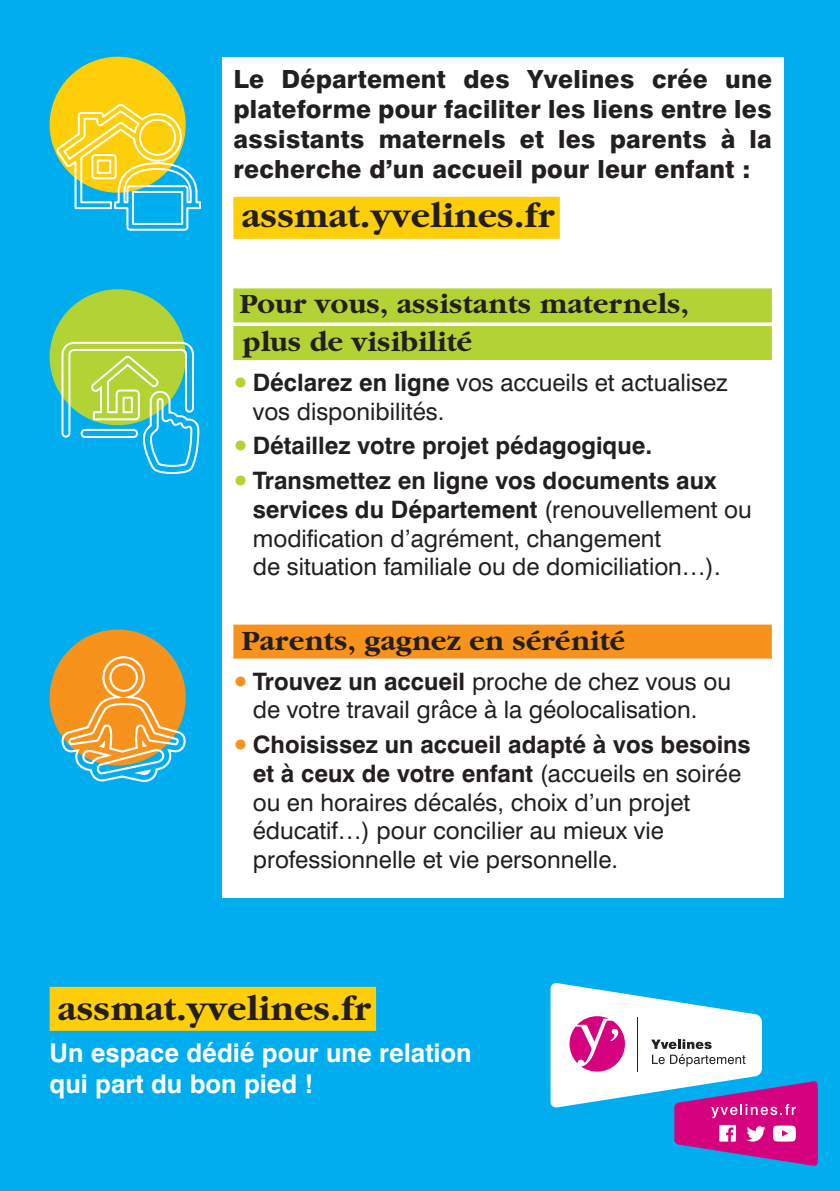
<style>
.page{position:relative;width:840px;height:1191px;background:#fff}
.page>*{position:absolute;margin:0;border:0;box-sizing:border-box;transform-origin:0 0}
.t1{font:700 36px "Garamond";letter-spacing:.01em;color:#231f20}
.t2{font:700 29px "Garamond";letter-spacing:.01em;color:#231f20}
.t3{font:700 25.8px "Swiss 721 BT";color:#fff}
.t4{font:800 25px/30px "Swiss 721 BT";letter-spacing:.01em;color:#231f20;text-align:justify}
.t5{font:24px/28.8px "Swiss 721 BT";color:#231f20}
.t6{font:700 24px "Swiss 721 BT";color:#231f20}
.s1{font-weight:700}
</style>
<div class="page">
<div style="left:0;top:0;width:839px;height:1191px;background:#00aeef"></div>
<div style="left:50px;top:986px;width:326px;height:44px;background:#fece08"></div>
<svg style="left:550px;top:983px;width:267px;height:183px"></svg>
<div style="left:50px;top:289px;width:136px;height:136px;background:#b3d234;border-radius:50%"></div>
<div style="left:50px;top:57px;width:136px;height:136px;background:#fece08;border-radius:50%"></div>
<div style="left:50px;top:629px;width:136px;height:136px;background:#f7931d;border-radius:50%"></div>
<svg style="left:55px;top:103px;width:146px;height:128px"></svg>
<div style="left:222px;top:57px;width:560px;height:840px;background:#fff"></div>
<div style="left:233px;top:197px;width:326px;height:42px;background:#fece08"></div>
<div style="left:233px;top:288px;width:538px;height:34px;background:#b3d234"></div>
<div style="left:233px;top:326px;width:538px;height:34px;background:#b3d234"></div>
<div style="left:233px;top:624px;width:538px;height:34px;background:#f7931d"></div>
<svg style="left:62px;top:655px;width:124px;height:127px"></svg>
<svg style="left:60px;top:341px;width:140px;height:133px"></svg>
<p class="t4" style="left:233px;top:64px;width:539px">Le Département des Yvelines crée une plateforme pour faciliter les liens entre les assistants maternels et les parents à la recherche d’un accueil pour leur enfant :</p>
<p class="t1" style="left:241px;top:197px;width:314px">assmat.yvelines.fr</p>
<p class="t2" style="left:240px;top:289px;width:450px">Pour vous, assistants maternels,</p>
<p class="t2" style="left:242px;top:326px;width:231px">plus de visibilité</p>
<p class="t5" style="left:252px;top:368px;width:476px"><span class="s1">Déclarez en ligne</span> vos accueils et actualisez vos disponibilités.</p>
<p class="t6" style="left:252px;top:431px;width:400px">Détaillez votre projet pédagogique.</p>
<p class="t5" style="left:252px;top:466px;width:500px"><span class="s1">Transmettez en ligne vos documents aux services du Département</span> (renouvellement ou modification d’agrément, changement<br>de situation familiale ou de domiciliation…).</p>
<p class="t2" style="left:242px;top:625px;width:384px">Parents, gagnez en sérénité</p>
<p class="t5" style="left:252px;top:666px;width:479px"><span class="s1">Trouvez un accueil</span> proche de chez vous ou de votre travail grâce à la géolocalisation.</p>
<p class="t5" style="left:252px;top:730px;width:499px"><span class="s1">Choisissez un accueil adapté à vos besoins et à ceux de votre enfant</span> (accueils en soirée ou en horaires décalés, choix d’un projet éducatif…) pour concilier au mieux vie professionnelle et vie personnelle.</p>
<p class="t1" style="left:58px;top:989px;width:314px">assmat.yvelines.fr</p>
<p class="t3" style="left:50px;top:1036px;width:423px">Un espace dédié pour une relation</p>
<p class="t3" style="left:50px;top:1067px;width:265px">qui part du bon pied !</p>
</div>
